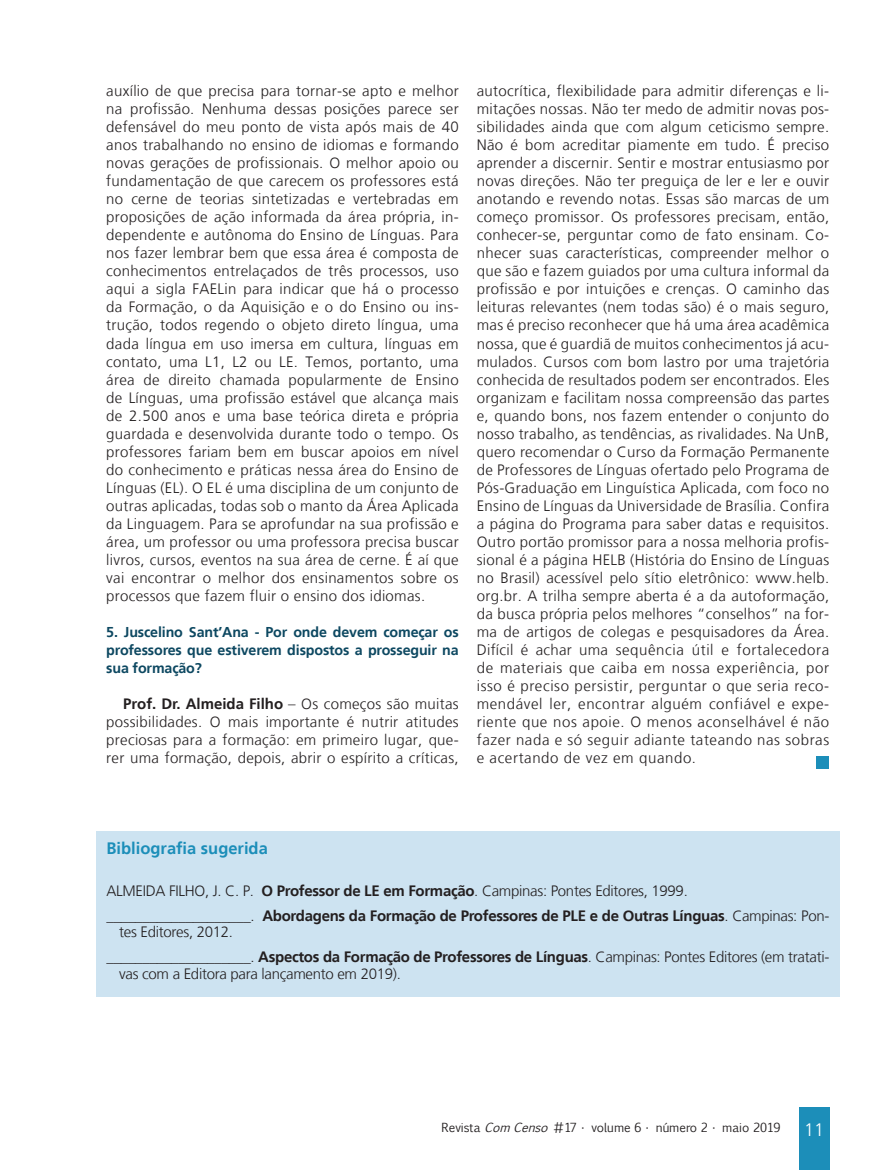
<style>
.page{position:relative;width:893px;height:1170px;background:#fff}
.page>*{position:absolute;margin:0;border:0;box-sizing:border-box;transform-origin:0 0}
.t1{font:300 18px "Frutiger LT";color:#fff}
.Subtítulo_AZUL_ENTRE{font:700 16.5px "Frutiger LT";color:#1c8eb9}
.Miolo__10{font:300 15px/18px "Frutiger LT";letter-spacing:.02em;color:#231f20;text-align:justify}
.Referências__10{font:300 15px/16.5px "Frutiger LT";letter-spacing:-.02em;color:#231f20}
.Referências__10-2{font:700 15px/16.5px "Frutiger LT";letter-spacing:-.02em;color:#231f20}
.Pergunta_Entrevista{font:700 14.25px/18px "Frutiger LT";letter-spacing:-.01em;color:#0d4861;text-align:justify}
.t2{font:12px "Euphemia CAS";color:#231f20}
.s1{font-weight:700}
.s2{font-weight:300}
.s3{font-style:italic}
</style>
<div class="page">
<div style="left:799px;top:1107px;width:30px;height:62px;background:#1c8eb9"></div>
<div style="left:816px;top:756px;width:13px;height:12px;background:#1c8eb9"></div>
<div style="left:96px;top:830px;width:744px;height:166px;background:#cde3f1"></div>
<p class="Miolo__10" style="left:106px;top:82px;width:354px">auxílio de que precisa para tornar-se apto e melhor na profissão. Nenhuma dessas posições parece ser defensável do meu ponto de vista após mais de 40 anos trabalhando no ensino de idiomas e formando novas gerações de profissionais. O melhor apoio ou fundamentação de que carecem os professores está no cerne de teorias sintetizadas e vertebradas em proposições de ação informada da área própria, in&shy;dependente e autônoma do Ensino de Línguas. Para nos fazer lembrar bem que essa área é composta de conhecimentos entrelaçados de três processos, uso aqui a sigla FAELin para indicar que há o processo da Formação, o da Aquisição e o do Ensino ou ins&shy;trução, todos regendo o objeto direto língua, uma dada língua em uso imersa em cultura, línguas em contato, uma L1, L2 ou LE. Temos, portanto, uma área de direito chamada popularmente de Ensino de Línguas, uma profissão estável que alcança mais de 2.500 anos e uma base teórica direta e própria guardada e desenvolvida durante todo o tempo. Os professores fariam bem em buscar apoios em nível do conhecimento e práticas nessa área do Ensino de Línguas (EL). O EL é uma disciplina de um conjunto de outras aplicadas, todas sob o manto da Área Aplicada da Linguagem. Para se aprofundar na sua profissão e área, um professor ou uma professora precisa buscar livros, cursos, eventos na sua área de cerne. É aí que vai encontrar o melhor dos ensinamentos sobre os processos que fazem fluir o ensino dos idiomas.</p>
<p class="Pergunta_Entrevista" style="left:106px;top:622px;width:354px">5. Juscelino Sant’Ana - Por onde devem começar os professores que estiverem dispostos a prosseguir na sua formação?</p>
<p class="Miolo__10" style="left:106px;top:694px;width:354px;text-indent:17px"><span class="s1">Prof. Dr. Almeida Filho</span> – Os começos são muitas possibilidades. O mais importante é nutrir atitudes preciosas para a formação: em primeiro lugar, que&shy;rer uma formação, depois, abrir o espírito a críticas,</p>
<p class="Miolo__10" style="left:477px;top:82px;width:354px">autocrítica, flexibilidade para admitir diferenças e li&shy;mitações nossas. Não ter medo de admitir novas pos&shy;sibilidades ainda que com algum ceticismo sempre.<br>Não é bom acreditar piamente em tudo. É preciso aprender a discernir. Sentir e mostrar entusiasmo por novas direções. Não ter preguiça de ler e ler e ouvir anotando e revendo notas. Essas são marcas de um começo promissor. Os professores precisam, então, conhecer-se, perguntar como de fato ensinam. Co&shy;nhecer suas características, compreender melhor o que são e fazem guiados por uma cultura informal da profissão e por intuições e crenças. O caminho das leituras relevantes (nem todas são) é o mais seguro, mas é preciso reconhecer que há uma área acadêmica nossa, que é guardiã de muitos conhecimentos já acu&shy;mulados. Cursos com bom lastro por uma trajetória conhecida de resultados podem ser encontrados. Eles organizam e facilitam nossa compreensão das partes e, quando bons, nos fazem entender o conjunto do nosso trabalho, as tendências, as rivalidades. Na UnB, quero recomendar o Curso da Formação Permanente de Professores de Línguas ofertado pelo Programa de Pós-Graduação em Linguística Aplicada, com foco no Ensino de Línguas da Universidade de Brasília. Confira a página do Programa para saber datas e requisitos.<br>Outro portão promissor para a nossa melhoria profis&shy;sional é a página HELB (História do Ensino de Línguas no Brasil) acessível pelo sítio eletrônico: www.helb. org.br. A trilha sempre aberta é a da autoformação, da busca própria pelos melhores “conselhos” na for&shy;ma de artigos de colegas e pesquisadores da Área.<br>Difícil é achar uma sequência útil e fortalecedora de materiais que caiba em nossa experiência, por isso é preciso persistir, perguntar o que seria reco&shy;mendável ler, encontrar alguém confiável e expe&shy;riente que nos apoie. O menos aconselhável é não fazer nada e só seguir adiante tateando nas sobras e acertando de vez em quando.</p>
<p class="Subtítulo_AZUL_ENTRE" style="left:107px;top:838px;width:163px">Bibliografia sugerida</p>
<p class="Referências__10" style="left:107px;top:882px;width:583px">ALMEIDA FILHO, J. C. P. <span class="s1">O Professor de LE em Formação</span>. Campinas: Pontes Editores, 1999.</p>
<p class="Referências__10-2" style="left:119px;top:907px;width:712px;text-indent:-13px"><span class="s2">____________________.</span> Abordagens da Formação de Professores de PLE e de Outras Línguas<span class="s2">. Campinas: Pon&shy;tes Editores, 2012.</span></p>
<p class="Referências__10" style="left:119px;top:949px;width:712px;text-indent:-13px">____________________. <span class="s1">Aspectos da Formação de Professores de Línguas</span>. Campinas: Pontes Editores (em tratati&shy;vas com a Editora para lançamento em 2019).</p>
<p class="t2" style="left:442px;top:1119px;width:340px">Revista <span class="s3">ComCenso</span> #17 • volume 6 • número 2 • maio 2019</p>
<p class="t1" style="left:804px;top:1119px;width:22px">11</p>
</div>
